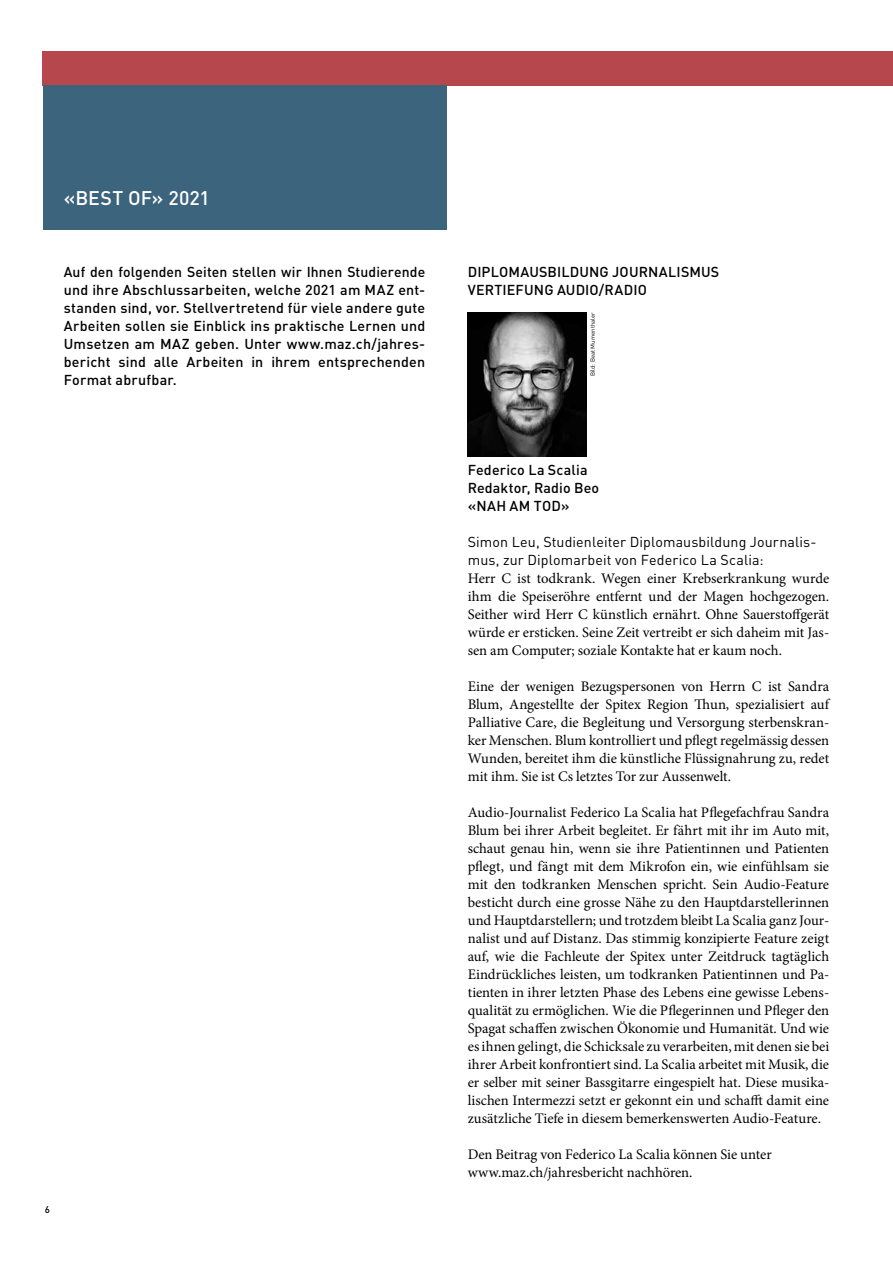
<style>
.page{position:relative;width:893px;height:1263px;background:#fff}
.page>*{position:absolute;margin:0;border:0;box-sizing:border-box;transform-origin:0 0}
.t1{font:500 19.5px "DIN";letter-spacing:.01em;color:#fff}
.t2{font:14.7px/18px "Minion Pro";letter-spacing:-.005em;color:#000;text-align:justify}
.t3{font:500 14.25px/18px "DIN";letter-spacing:.015em;color:#000}
.t4{font:14.25px/18px "DIN";letter-spacing:.01em;color:#000}
.t5{font:500 9.75px "DIN";color:#000}
.t6{font:6px "DIN";color:#000}
</style>
<div class="page">
<img style="left:468px;top:313px;width:119px;height:143px">
<div style="left:43px;top:51px;width:850px;height:35px;background:#b6484d"></div>
<div style="left:43px;top:86px;width:403px;height:144px;background:#3c647c"></div>
<h1 class="t1" style="left:64px;top:185px;width:148px">«Best of» 2021</h1>
<p class="t3" style="left:64px;top:262px;width:363px;text-align:justify">Auf den folgenden Seiten stellen wir I hnen Studierende und ihre Abschlussarbeiten, welche 2021 am MAZ ent&shy;standen sind, vor. Stellvertretend für viele andere gute Arbeiten sollen sie Einblick ins praktische Lernen und U msetzen am MAZ geben. U nter www.maz.ch/jahres&shy;bericht sind alle Arbeiten in ihrem entsprechenden Format abrufbar.</p>
<p class="t5" style="left:45px;top:1203px;width:7px">6</p>
<p class="t3" style="left:468px;top:262px;width:253px">Diplomausbildung Journalism us<br>Vertiefung Audio/Rad</p>
<p class="t3" style="left:633px;top:280px;width:15px">io</p>
<p class="t6" style="left:589px;top:376px;width:65px;rotate:-90deg">Bild: Beat Mumenthaler</p>
<p class="t3" style="left:468px;top:460px;width:133px">Federico La Scalia<br>Redaktor, Radio Beo «Nah am Tod»</p>
<p class="t4" style="left:468px;top:532px;width:350px">Simon Leu, Studienleiter Diplomausbildung Journalis&shy;mus, zur Diplomarbeit von Federico La Scalia:</p>
<p class="t2" style="left:468px;top:569px;width:363px">Herr C ist todkrank. Wegen einer Krebserkrankung wurde ihm die Speiseröhre entfernt und der Magen hochgezogen.<br>Seither wird Herr C künstlich ernährt. Ohne Sauerstoffgerät würde er ersticken. Seine Zeit vertreibt er sich daheim mit Jas&shy;sen am Computer; soziale Kontakte hat er kaum noch.</p>
<p class="t2" style="left:468px;top:677px;width:363px">Eine der wenigen Bezugspersonen von Herrn C ist Sandra Blum, Angestellte der Spitex Region Thun, spezialisiert auf Palliative Care, die Begleitung und Versorgung sterbenskran&shy;ker Menschen. Blum kontrolliert und pflegt regelmässig dessen Wunden, bereitet ihm die künstliche Flüssignahrung zu, redet mit ihm. Sie ist Cs letztes Tor zur Aussenwelt.</p>
<p class="t2" style="left:468px;top:803px;width:363px">Audio-Journalist Federico La Scalia hat Pflegefachfrau Sandra Blum bei ihrer Arbeit begleitet. Er fährt mit ihr im Auto mit, schaut genau hin, wenn sie ihre Patientinnen und Patienten pflegt, und fängt mit dem Mikrofon ein, wie einfühlsam sie mit den todkranken Menschen spricht. Sein Audio-Feature besticht durch eine grosse Nähe zu den Hauptdarstellerinnen und Hauptdarstellern; und trotzdem bleibt La Scalia ganz Jour&shy;nalist und auf Distanz. Das stimmig konzipierte Feature zeigt auf, wie die Fachleute der Spitex unter Zeitdruck tagtäglich Eindrückliches leisten, um todkranken Patientinnen und Pa&shy;tienten in ihrer letzten Phase des Lebens eine gewisse Lebens&shy;qualität zu ermöglichen. Wie die Pflegerinnen und Pfleger den Spagat schaffen zwischen Ökonomie und Humanität. Und wie es ihnen gelingt, die Schicksale zu verarbeiten, mit denen sie bei ihrer Arbeit konfrontiert sind. La Scalia arbeitet mit Musik, die er selber mit seiner Bassgitarre eingespielt hat. Diese musika&shy;lischen Intermezzi setzt er gekonnt ein und schafft damit eine zusätzliche Tiefe in diesem bemerkenswerten Audio-Feature.</p>
<p class="t2" style="left:468px;top:1145px;width:306px">Den Beitrag von Federico La Scalia können Sie unter www.maz.ch/jahresbericht nachhören.</p>
</div>
